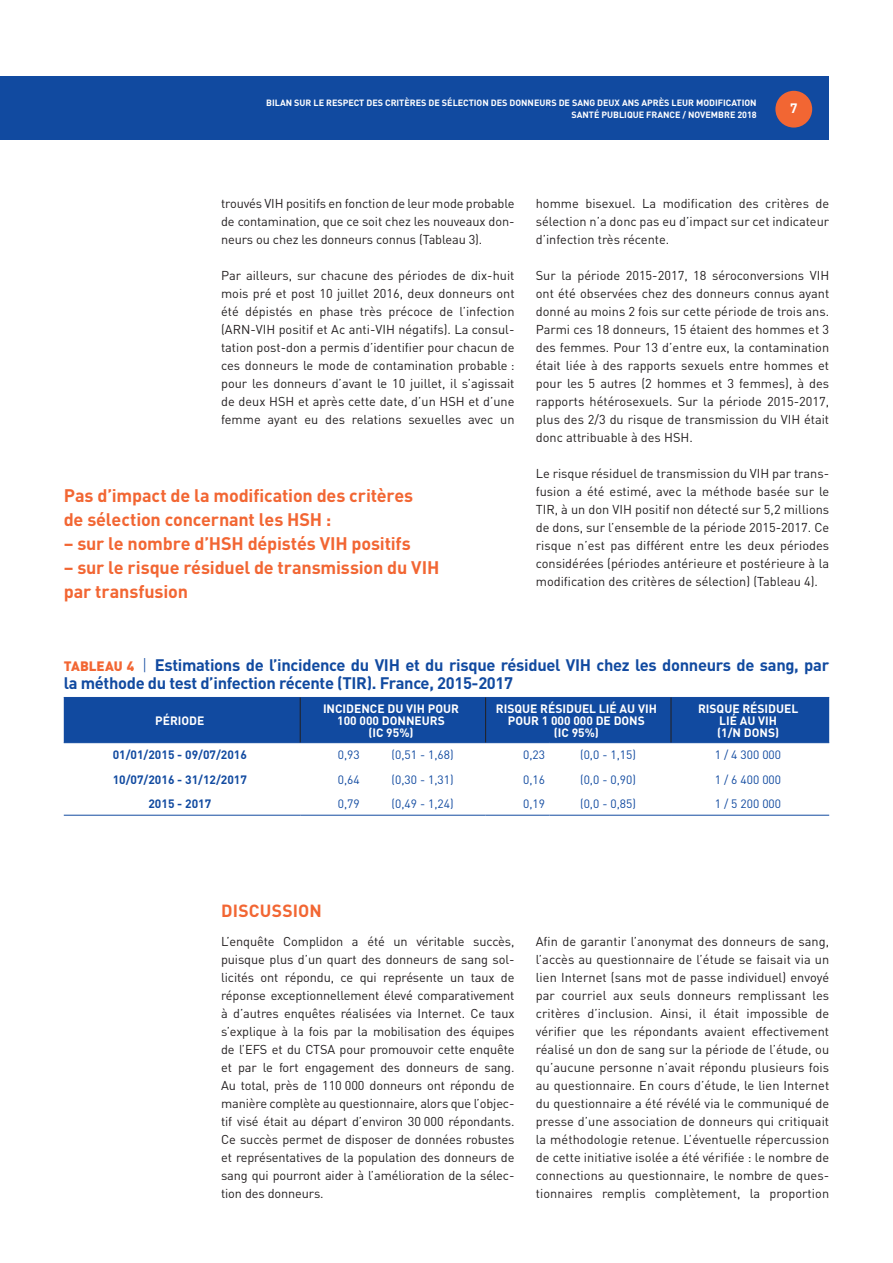
<style>
.page{position:relative;width:893px;height:1263px;background:#fff}
.page>*{position:absolute;margin:0;border:0;box-sizing:border-box;transform-origin:0 0}
.Texte_exergue{font:700 18px/24px "DIN Pro";letter-spacing:-.01em;color:#f26633}
.Inter_1{font:700 17.4px "DIN Pro";letter-spacing:.01em;color:#f26633}
.Tableau_titre{font:700 16.5px/18px "DIN Pro";letter-spacing:-.02em;color:#114aa0}
.t1{font:700 13.5px "DIN Pro";color:#fff}
.t2{font:12.75px/18px "DIN Pro";color:#231f20;text-align:justify}
.Tableau_cellule_entê{font:700 12px "DIN Pro";color:#fff}
.Tableau_cellule_nive{font:12px "DIN Pro";color:#114aa0}
.Tableau_cellule_nive-2{font:700 12px "DIN Pro";color:#114aa0}
.t3{font:700 9px "DIN Pro";color:#fff}
.s1{font-weight:900;font-size:13.5px;color:#f26633}
.s2{font-weight:300}
</style>
<div class="page">
<div style="left:0;top:77px;width:829px;height:63px;background:#114aa0"></div>
<div style="left:775px;top:91px;width:37px;height:37px;background:#f26633;border-radius:50%"></div>
<div style="left:64px;top:697px;width:765px;height:45px;background:#114aa0"></div>
<hr style="left:64px;top:742px;width:236px;height:1px;background:#114aa0">
<hr style="left:300px;top:742px;width:64px;height:1px;background:#114aa0">
<hr style="left:364px;top:742px;width:122px;height:1px;background:#114aa0">
<hr style="left:486px;top:742px;width:63px;height:1px;background:#114aa0">
<hr style="left:549px;top:742px;width:122px;height:1px;background:#114aa0">
<hr style="left:671px;top:742px;width:158px;height:1px;background:#114aa0">
<hr style="left:64px;top:815px;width:236px;height:1px;background:#114aa0">
<hr style="left:300px;top:815px;width:64px;height:1px;background:#114aa0">
<hr style="left:364px;top:815px;width:122px;height:1px;background:#114aa0">
<hr style="left:486px;top:815px;width:63px;height:1px;background:#114aa0">
<hr style="left:549px;top:815px;width:122px;height:1px;background:#114aa0">
<hr style="left:671px;top:815px;width:158px;height:1px;background:#114aa0">
<hr style="left:300px;top:697px;width:1px;height:45px;background:#231f20">
<hr style="left:485px;top:697px;width:1px;height:45px;background:#231f20">
<hr style="left:671px;top:697px;width:1px;height:45px;background:#231f20">
<p class="t3" style="left:266px;top:96px;width:492px">BILAN SUR LE RESPECT DES CRITÈRES DE SÉLECTION DES DONNEURS DE SANG DEUX ANS APRÈS LEUR MODIFICATION</p>
<p class="t3" style="left:571px;top:108px;width:187px">SANTÉ PUBLIQUE FRANCE / NOVEMBRE 2018</p>
<p class="t1" style="left:790px;top:99px;width:9px">7</p>
<p class="t2" style="left:221px;top:194px;width:295px">trouvés VIH positifs en fonction de leur mode probable de contamination, que ce soit chez les nouveaux don‑ neurs ou chez les donneurs connus (Tableau 3).</p>
<p class="t2" style="left:221px;top:266px;width:295px">Par ailleurs, sur chacune des périodes de dix‑huit mois pré et post 10 juillet 2016, deux donneurs ont été dépistés en phase très précoce de l’infection (ARN‑VIH positif et Ac anti‑VIH négatifs). La consul‑ tation post‑don a permis d’identifier pour chacun de ces donneurs le mode de contamination probable : pour les donneurs d’avant le 10 juillet, il s’agissait de deux HSH et après cette date, d’un HSH et d’une femme ayant eu des relations sexuelles avec un</p>
<p class="Texte_exergue" style="left:64px;top:483px;width:351px">Pas d’impact de la modification des critères de sélection concernant les HSH :</p>
<p class="Texte_exergue" style="left:64px;top:531px;width:348px">– sur le nombre d’HSH dépistés VIH positifs</p>
<p class="Texte_exergue" style="left:64px;top:555px;width:377px">– sur le risque résiduel de transmission du VIH par transfusion</p>
<p class="t2" style="left:536px;top:194px;width:295px">homme bisexuel. La modification des critères de sélection n’a donc pas eu d’impact sur cet indicateur d’infection très récente.</p>
<p class="t2" style="left:536px;top:266px;width:295px">Sur la période 2015‑2017, 18 séroconversions VIH ont été observées chez des donneurs connus ayant donné au moins 2 fois sur cette période de trois ans.<br>Parmi ces 18 donneurs, 15 étaient des hommes et 3 des femmes. Pour 13 d’entre eux, la contamination était liée à des rapports sexuels entre hommes et pour les 5 autres (2 hommes et 3 femmes), à des rapports hétérosexuels. Sur la période 2015‑2017, plus des 2/3 du risque de transmission du VIH était donc attribuable à des HSH.</p>
<p class="t2" style="left:536px;top:464px;width:295px">Le risque résiduel de transmission du VIH par trans‑ fusion a été estimé, avec la méthode basée sur le TIR, à un don VIH positif non détecté sur 5,2 millions de dons, sur l’ensemble de la période 2015‑2017. Ce risque n’est pas différent entre les deux périodes considérées (périodes antérieure et postérieure à la modification des critères de sélection) (Tableau 4).</p>
<p class="Tableau_titre" style="left:64px;top:655px;width:767px"><span class="s1">TABLEAU 4</span> <span class="s2">|</span> Estimations de l’incidence du VIH et du risque résiduel VIH chez les donneurs de sang, par la méthode du test d’infection récente (TIR). France, 2015‑2017</p>
<p class="Tableau_cellule_entê" style="left:155px;top:712px;width:51px">PÉRIODE</p>
<p class="Tableau_cellule_entê" style="left:496px;top:700px;width:163px">RISQUE RÉSIDUEL LIÉ AU VIH</p>
<p class="Tableau_cellule_entê" style="left:508px;top:712px;width:139px">POUR 1 000 000 DE DONS</p>
<p class="Tableau_cellule_entê" style="left:554px;top:724px;width:47px">(IC 95%)</p>
<p class="Tableau_cellule_entê" style="left:698px;top:700px;width:102px">RISQUE RÉSIDUEL</p>
<p class="Tableau_cellule_entê" style="left:719px;top:712px;width:59px">LIÉ AU VIH</p>
<p class="Tableau_cellule_entê" style="left:717px;top:724px;width:63px">(1/N DONS)</p>
<p class="Tableau_cellule_entê" style="left:323px;top:700px;width:137px">INCIDENCE DU VIH POUR</p>
<p class="Tableau_cellule_entê" style="left:337px;top:712px;width:109px">100 000 DONNEURS</p>
<p class="Tableau_cellule_entê" style="left:368px;top:724px;width:47px">(IC 95%)</p>
<p class="Tableau_cellule_nive-2" style="left:113px;top:747px;width:136px">01/01/2015 ‑ 09/07/2016</p>
<p class="Tableau_cellule_nive" style="left:338px;top:747px;width:23px">0,93</p>
<p class="Tableau_cellule_nive" style="left:392px;top:747px;width:64px">(0,51 ‑ 1,68)</p>
<p class="Tableau_cellule_nive" style="left:523px;top:747px;width:23px">0,23</p>
<p class="Tableau_cellule_nive" style="left:580px;top:747px;width:57px">(0,0 ‑ 1,15)</p>
<p class="Tableau_cellule_nive" style="left:715px;top:747px;width:68px">1 / 4 300 000</p>
<p class="Tableau_cellule_nive-2" style="left:113px;top:771px;width:136px">10/07/2016 ‑ 31/12/2017</p>
<p class="Tableau_cellule_nive" style="left:338px;top:771px;width:23px">0,64</p>
<p class="Tableau_cellule_nive" style="left:392px;top:771px;width:64px">(0,30 ‑ 1,31)</p>
<p class="Tableau_cellule_nive" style="left:523px;top:771px;width:23px">0,16</p>
<p class="Tableau_cellule_nive" style="left:580px;top:771px;width:57px">(0,0 ‑ 0,90)</p>
<p class="Tableau_cellule_nive" style="left:715px;top:771px;width:68px">1 / 6 400 000</p>
<p class="Tableau_cellule_nive-2" style="left:148px;top:795px;width:64px">2015 ‑ 2017</p>
<p class="Tableau_cellule_nive" style="left:338px;top:795px;width:23px">0,79</p>
<p class="Tableau_cellule_nive" style="left:392px;top:795px;width:64px">(0,49 ‑ 1,24)</p>
<p class="Tableau_cellule_nive" style="left:523px;top:795px;width:23px">0,19</p>
<p class="Tableau_cellule_nive" style="left:580px;top:795px;width:57px">(0,0 ‑ 0,85)</p>
<p class="Tableau_cellule_nive" style="left:715px;top:795px;width:68px">1 / 5 200 000</p>
<p class="Inter_1" style="left:221px;top:899px;width:102px">DISCUSSION</p>
<p class="t2" style="left:221px;top:932px;width:295px">L’enquête Complidon a été un véritable succès, puisque plus d’un quart des donneurs de sang sol‑ licités ont répondu, ce qui représente un taux de réponse exceptionnellement élevé comparativement à d’autres enquêtes réalisées via Internet. Ce taux s’explique à la fois par la mobilisation des équipes de l’EFS et du CTSA pour promouvoir cette enquête et par le fort engagement des donneurs de sang.<br>Au total, près de 110 000 donneurs ont répondu de manière complète au questionnaire, alors que l’objec‑ tif visé était au départ d’environ 30 000 répondants.<br>Ce succès permet de disposer de données robustes et représentatives de la population des donneurs de sang qui pourront aider à l’amélioration de la sélec‑ tion des donneurs.</p>
<p class="t2" style="left:536px;top:932px;width:295px">Afin de garantir l’anonymat des donneurs de sang, l’accès au questionnaire de l’étude se faisait via un lien Internet (sans mot de passe individuel) envoyé par courriel aux seuls donneurs remplissant les critères d’inclusion. Ainsi, il était impossible de vérifier que les répondants avaient effectivement réalisé un don de sang sur la période de l’étude, ou qu’aucune personne n’avait répondu plusieurs fois au questionnaire. En cours d’étude, le lien Internet du questionnaire a été révélé via le communiqué de presse d’une association de donneurs qui critiquait la méthodologie retenue. L’éventuelle répercussion de cette initiative isolée a été vérifiée : le nombre de connections au questionnaire, le nombre de ques‑ tionnaires remplis complètement, la proportion</p>
</div>
